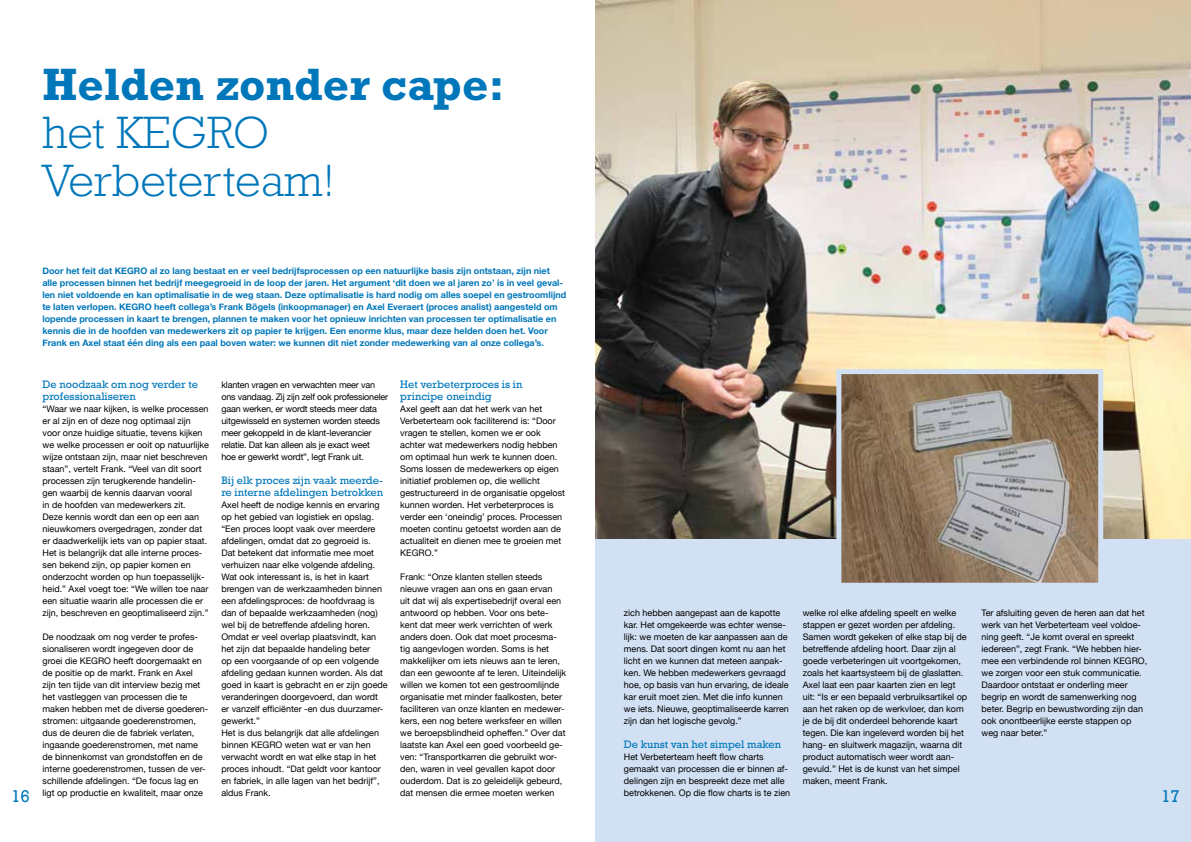
<style>
.page{position:relative;width:1191px;height:842px;background:#fff}
.page>*{position:absolute;margin:0;border:0;box-sizing:border-box;transform-origin:0 0}
.t1{font:300 46px/48px "Rockwell Std";color:#0077ba}
.t2{font:700 46px "Rockwell Std";color:#0077ba}
.t3{font:16px "Rockwell";color:#0077ba}
.t4{font:11px/12px "Rockwell Std";color:#0077ba}
.t5{font:9px/12px "Helvetica Neue";color:#000}
.t6{font:700 9px/12px "Helvetica Neue";color:#0077ba}
.t7{font:9px/12px "Helvetica Neue";letter-spacing:-.02em;color:#000}
</style>
<div class="page">
<div style="left:595px;top:538px;width:596px;height:304px;background:#d1e1f3"></div>
<img style="left:595px;top:0;width:596px;height:538px">
<img style="left:842px;top:375px;width:255px;height:207px">
<div style="left:836px;top:369px;width:267px;height:219px;border:5px solid #d1e1f3"></div>
<h1 class="t2" style="left:43px;top:58px;width:463px">Helden zonder cape:</h1>
<h1 class="t1" style="left:43px;top:109px;width:293px">het KEGRO<br>Verbeterteam!</h1>
<h2 class="t3" style="left:11px;top:787px;width:20px">16</h2>
<p class="t6" style="left:42px;top:265px;width:525px">Door het feit dat KEGRO al zo lang bestaat en er veel bedrijfsprocessen op een natuurlijke basis zijn ontstaan, zijn niet alle processen binnen het bedrijf meegegroeid in de loop der jaren. Het argument ‘dit doen we al jaren zo’ is in veel geval&shy;len niet voldoende en kan optimalisatie in de weg staan. Deze optimalisatie is hard nodig om alles soepel en gestroomlijnd te laten verlopen. KEGRO heeft collega’s Frank Bögels (inkoopmanager) en Axel Everaert (proces analist) aangesteld om lopende processen in kaart te brengen, plannen te maken voor het opnieuw inrichten van processen ter optimalisatie en kennis die in de hoofden van medewerkers zit op papier te krijgen. Een enorme klus, maar deze helden doen het. Voor Frank en Axel staat één ding als een paal boven water: we kunnen dit niet zonder medewerking van al onze collega’s.</p>
<p class="t4" style="left:43px;top:379px;width:157px">De noodzaak om nog verder te professionaliseren</p>
<p class="t5" style="left:43px;top:404px;width:168px">“Waar we naar kijken, is welke processen er al zijn en of deze nog optimaal zijn voor onze huidige situatie, tevens kijken we welke processen er ooit op natuurlijke wijze ontstaan zijn, maar niet beschreven staan”, vertelt Frank. “Veel van dit soort processen zijn terugkerende handelin&shy;gen waarbij de kennis daarvan vooral<br>in de hoofden van medewerkers zit.<br>Deze kennis wordt dan een op een aan nieuwkomers overgedragen, zonder dat er daadwerkelijk iets van op papier staat.<br>Het is belangrijk dat alle interne proces&shy;sen bekend zijn, op papier komen en onderzocht worden op hun toepasselijk&shy;heid.” Axel voegt toe: “We willen toe naar een situatie waarin alle processen die er zijn, beschreven en geoptimaliseerd zijn.”</p>
<p class="t5" style="left:43px;top:632px;width:167px">De noodzaak om nog verder te profes&shy;sionaliseren wordt ingegeven door de groei die KEGRO heeft doorgemaakt en de positie op de markt. Frank en Axel zijn ten tijde van dit interview bezig met het vastleggen van processen die te maken hebben met de diverse goederen&shy;stromen: uitgaande goederenstromen, dus de deuren die de fabriek verlaten, ingaande goederenstromen, met name de binnenkomst van grondstoffen en de interne goederenstromen, tussen de ver&shy;schillende afdelingen. “De focus lag en ligt op productie en kwaliteit, maar onze</p>
<p class="t7" style="left:221px;top:380px;width:168px">klanten vragen en verwachten meer van ons vandaag. Zij zijn zelf ook professioneler gaan werken, er wordt steeds meer data uitgewisseld en systemen worden steeds meer gekoppeld in de klant-leverancier relatie. Dat kan alleen als je exact weet<br>hoe er gewerkt wordt”, legt Frank uit.</p>
<p class="t4" style="left:221px;top:475px;width:163px">Bij elk proces zijn vaak meerde&shy;re interne afdelingen betrokken</p>
<p class="t5" style="left:221px;top:500px;width:168px">Axel heeft de nodige kennis en ervaring op het gebied van logistiek en opslag. “Een proces loopt vaak over meerdere afdelingen, omdat dat zo gegroeid is.<br>Dat betekent dat informatie mee moet verhuizen naar elke volgende afdeling.<br>Wat ook interessant is, is het in kaart brengen van de werkzaamheden binnen een afdelingsproces: de hoofdvraag is dan of bepaalde werkzaamheden (nog) wel bij de betreffende afdeling horen.<br>Omdat er veel overlap plaatsvindt, kan het zijn dat bepaalde handeling beter<br>op een voorgaande of op een volgende afdeling gedaan kunnen worden. Als dat goed in kaart is gebracht en er zijn goede veranderingen doorgevoerd, dan wordt er vanzelf efficiënter -en dus duurzamer&shy;gewerkt.”<br>Het is dus belangrijk dat alle afdelingen binnen KEGRO weten wat er van hen verwacht wordt en wat elke stap in het proces inhoudt. “Dat geldt voor kantoor en fabriek, in alle lagen van het bedrijf”, aldus Frank.</p>
<p class="t4" style="left:400px;top:379px;width:124px">Het verbeterproces is in principe oneindig</p>
<p class="t5" style="left:400px;top:404px;width:166px">Axel geeft aan dat het werk van het Verbeterteam ook faciliterend is: “Door vragen te stellen, komen we er ook achter wat medewerkers nodig hebben om optimaal hun werk te kunnen doen.<br>Soms lossen de medewerkers op eigen initiatief problemen op, die wellicht gestructureerd in de organisatie opgelost kunnen worden. Het verbeterproces is verder een ‘oneindig’ proces. Processen moeten continu getoetst worden aan de actualiteit en dienen mee te groeien met KEGRO.”</p>
<p class="t5" style="left:400px;top:572px;width:167px">Frank: “Onze klanten stellen steeds nieuwe vragen aan ons en gaan ervan<br>uit dat wij als expertisebedrijf overal een antwoord op hebben. Voor ons bete&shy;kent dat meer werk verrichten of werk anders doen. Ook dat moet procesma&shy;tig aangevlogen worden. Soms is het makkelijker om iets nieuws aan te leren, dan een gewoonte af te leren. Uiteindelijk willen we komen tot een gestroomlijnde organisatie met minder faalkosten, beter faciliteren van onze klanten en medewer&shy;kers, een nog betere werksfeer en willen we beroepsblindheid opheffen.” Over dat laatste kan Axel een goed voorbeeld ge&shy;ven: “Transportkarren die gebruikt wor&shy;den, waren in veel gevallen kapot door ouderdom. Dat is zo geleidelijk gebeurd, dat mensen die ermee moeten werken</p>
<p class="t5" style="left:624px;top:608px;width:167px">zich hebben aangepast aan de kapotte kar. Het omgekeerde was echter wense&shy;lijk: we moeten de kar aanpassen aan de mens. Dat soort dingen komt nu aan het licht en we kunnen dat meteen aanpak&shy;ken. We hebben medewerkers gevraagd hoe, op basis van hun ervaring, de ideale kar eruit moet zien. Met die info kunnen we iets. Nieuwe, geoptimaliseerde karren zijn dan het logische gevolg.”</p>
<p class="t4" style="left:624px;top:739px;width:159px">De kunst van het simpel maken</p>
<p class="t5" style="left:624px;top:752px;width:168px">Het Verbeterteam heeft flow charts gemaakt van processen die er binnen af&shy;delingen zijn en bespreekt deze met alle betrokkenen. Op die flow charts is te zien</p>
<p class="t5" style="left:802px;top:608px;width:166px">welke rol elke afdeling speelt en welke stappen er gezet worden per afdeling.<br>Samen wordt gekeken of elke stap bij de betreffende afdeling hoort. Daar zijn al goede verbeteringen uit voortgekomen, zoals het kaartsysteem bij de glaslatten.<br>Axel laat een paar kaarten zien en legt uit: “Is er een bepaald verbruiksartikel op aan het raken op de werkvloer, dan kom je de bij dit onderdeel behorende kaart tegen. Die kan ingeleverd worden bij het hang- en sluitwerk magazijn, waarna dit product automatisch weer wordt aan&shy;gevuld.” Het is de kunst van het simpel maken, meent Frank.</p>
<p class="t5" style="left:981px;top:608px;width:167px">Ter afsluiting geven de heren aan dat het werk van het Verbeterteam veel voldoe&shy;ning geeft. “Je komt overal en spreekt iedereen”, zegt Frank. “We hebben hier&shy;mee een verbindende rol binnen KEGRO, we zorgen voor een stuk communicatie.<br>Daardoor ontstaat er onderling meer begrip en wordt de samenwerking nog beter. Begrip en bewustwording zijn dan ook onontbeerlijke eerste stappen op weg naar beter.”</p>
<h2 class="t3" style="left:1161px;top:787px;width:20px">17</h2>
</div>
